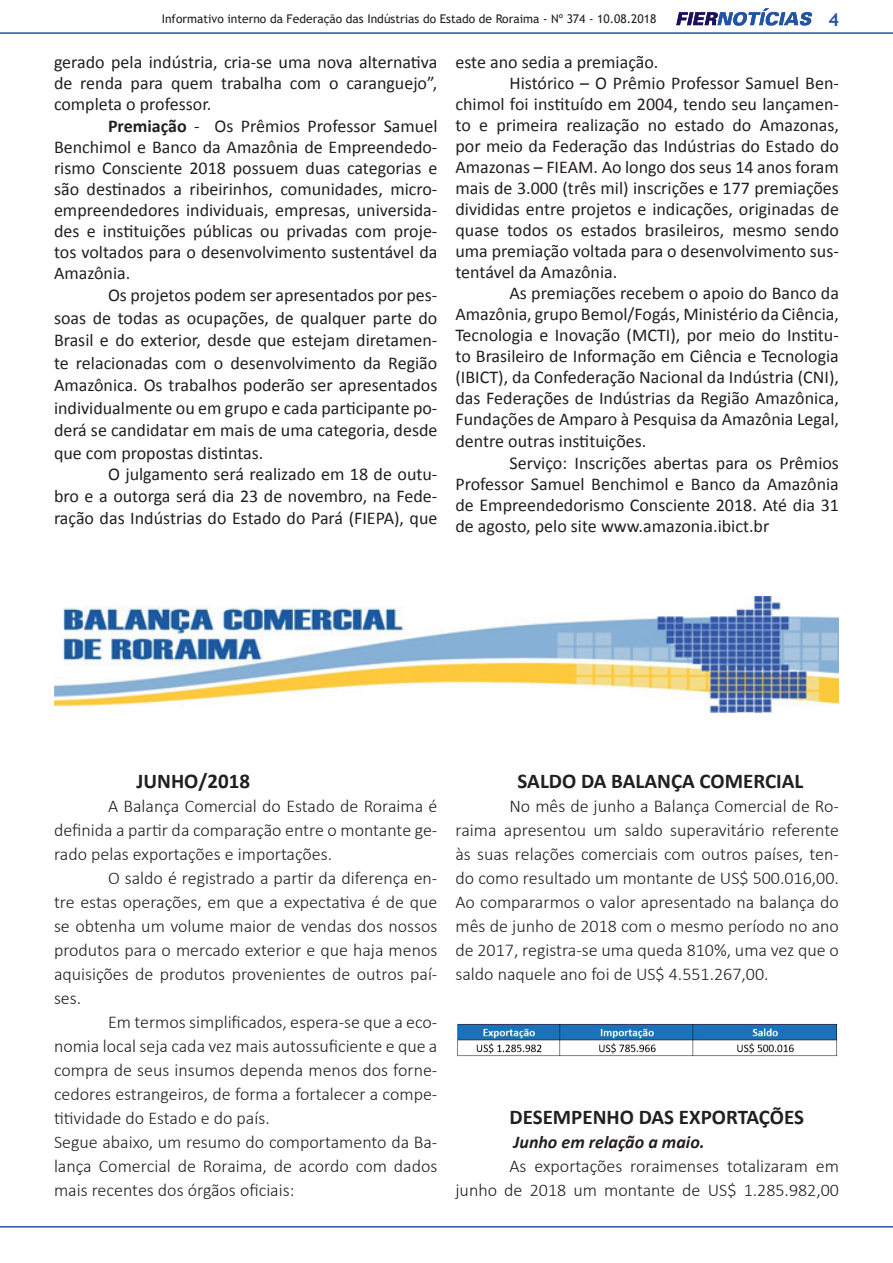
<style>
.page{position:relative;width:893px;height:1263px;background:#fff}
.page>*{position:absolute;margin:0;border:0;box-sizing:border-box;transform-origin:0 0}
.t1{font:700 21px "Calibri";color:#231f20}
.t2{font:18px/21px "Calibri";color:#231f20;text-align:justify}
.t3{font:300 18px/24px "Calibri";color:#231f20;text-align:justify}
.t4{font:italic 700 18px "Calibri";color:#231f20}
.t5{font:700 18px "Trebuchet MS";color:#2254a4}
.t6{font:12px "Trebuchet MS";color:#231f20}
.s1{font-weight:700}
</style>
<div class="page">
<svg style="left:676px;top:8px;width:136px;height:18px"></svg>
<hr style="left:0;top:32px;width:893px;height:2px;background:#2254a4">
<hr style="left:0;top:1226px;width:893px;height:1px;background:#2254a4">
<img style="left:55px;top:596px;width:784px;height:117px">
<img style="left:457px;top:1023px;width:381px;height:34px">
<p class="t6" style="left:162px;top:11px;width:496px">Informativo interno da Federação das Indústrias do Estado de Roraima - Nº 374 - 10.08.2018</p>
<p class="t5" style="left:828px;top:8px;width:12px">4</p>
<p class="t2" style="left:54px;top:50px;width:385px">gerado pela indústria, cria-se uma nova alternativa de renda para quem trabalha com o caranguejo”, completa o professor.</p>
<p class="t2" style="left:54px;top:114px;width:385px;text-indent:54px"><span class="s1">Premiação</span> - Os Prêmios Professor Samuel Benchimol e Banco da Amazônia de Empreendedo&shy;rismo Consciente 2018 possuem duas categorias e são destinados a ribeirinhos, comunidades, micro&shy;empreendedores individuais, empresas, universida&shy;des e instituições públicas ou privadas com proje&shy;tos voltados para o desenvolvimento sustentável da Amazônia.</p>
<p class="t2" style="left:54px;top:283px;width:385px;line-height:22.5px;text-indent:54px">Os projetos podem ser apresentados por pes&shy;soas de todas as ocupações, de qualquer parte do Brasil e do exterior, desde que estejam diretamen&shy;te relacionadas com o desenvolvimento da Região Amazônica. Os trabalhos poderão ser apresentados individualmente ou em grupo e cada participante po&shy;derá se candidatar em mais de uma categoria, desde que com propostas distintas.</p>
<p class="t2" style="left:54px;top:463px;width:385px;line-height:21.6px;text-indent:54px">O julgamento será realizado em 18 de outu&shy;bro e a outorga será dia 23 de novembro, na Fede&shy;ração das Indústrias do Estado do Pará (FIEPA), que</p>
<p class="t2" style="left:455px;top:50px;width:204px">este ano sedia a premiação.</p>
<p class="t2" style="left:509px;top:72px;width:331px">Histórico – O Prêmio Professor Samuel Ben-</p>
<p class="t2" style="left:455px;top:93px;width:385px">chimol foi instituído em 2004, tendo seu lançamen-</p>
<p class="t2" style="left:455px;top:114px;width:385px">to e primeira realização no estado do Amazonas,</p>
<p class="t2" style="left:455px;top:135px;width:385px">por meio da Federação das Indústrias do Estado do</p>
<p class="t2" style="left:455px;top:156px;width:385px">Amazonas – FIEAM. Ao longo dos seus 14 anos foram</p>
<p class="t2" style="left:455px;top:177px;width:385px">mais de 3.000 (três mil) inscrições e 177 premiações</p>
<p class="t2" style="left:455px;top:198px;width:385px">divididas entre projetos e indicações, originadas de</p>
<p class="t2" style="left:455px;top:219px;width:385px">quase todos os estados brasileiros, mesmo sendo</p>
<p class="t2" style="left:455px;top:240px;width:385px">uma premiação voltada para o desenvolvimento sus-</p>
<p class="t2" style="left:455px;top:261px;width:163px">tentável da Amazônia.</p>
<p class="t2" style="left:509px;top:282px;width:331px">As premiações recebem o apoio do Banco da</p>
<p class="t2" style="left:455px;top:303px;width:385px">Amazônia, grupo Bemol/Fogás, Ministério da Ciência,</p>
<p class="t2" style="left:455px;top:324px;width:385px">Tecnologia e Inovação (MCTI), por meio do Institu-</p>
<p class="t2" style="left:455px;top:345px;width:385px">to Brasileiro de Informação em Ciência e Tecnologia</p>
<p class="t2" style="left:455px;top:366px;width:385px">(IBICT), da Confederação Nacional da Indústria (CNI),</p>
<p class="t2" style="left:455px;top:387px;width:385px">das Federações de Indústrias da Região Amazônica,</p>
<p class="t2" style="left:455px;top:408px;width:385px">Fundações de Amparo à Pesquisa da Amazônia Legal,</p>
<p class="t2" style="left:455px;top:430px;width:192px">dentre outras instituições.</p>
<p class="t2" style="left:509px;top:451px;width:331px">Serviço: Inscrições abertas para os Prêmios</p>
<p class="t2" style="left:455px;top:472px;width:385px">Professor Samuel Benchimol e Banco da Amazônia</p>
<p class="t2" style="left:455px;top:493px;width:385px">de Empreendedorismo Consciente 2018. Até dia 31</p>
<p class="t2" style="left:455px;top:514px;width:315px">de agosto, pelo site www.amazonia.ibict.br</p>
<p class="t1" style="left:136px;top:767px;width:115px">JUNHO/2018</p>
<p class="t3" style="left:54px;top:793px;width:385px;text-indent:54px">A Balança Comercial do Estado de Roraima é definida a partir da comparação entre o montante ge&shy;rado pelas exportações e importações.</p>
<p class="t3" style="left:54px;top:865px;width:385px;text-indent:54px">O saldo é registrado a partir da diferença en&shy;tre estas operações, em que a expectativa é de que se obtenha um volume maior de vendas dos nossos produtos para o mercado exterior e que haja menos aquisições de produtos provenientes de outros paí&shy;ses.</p>
<p class="t3" style="left:54px;top:1009px;width:385px;text-align:left;text-indent:54px">Em termos simplificados, espera-se que a eco&shy;nomia local seja cada vez mais autossuficiente e que a compra de seus insumos dependa menos dos forne&shy;cedores estrangeiros, de forma a fortalecer a compe&shy;titividade do Estado e do país.<br>Segue abaixo, um resumo do comportamento da Ba&shy;lança Comercial de Roraima, de acordo com dados mais recentes dos órgãos oficiais:</p>
<p class="t1" style="left:518px;top:767px;width:287px">SALDO DA BALANÇA COMERCIAL</p>
<p class="t3" style="left:455px;top:793px;width:385px;text-indent:54px">No mês de junho a Balança Comercial de Ro&shy;raima apresentou um saldo superavitário referente às suas relações comerciais com outros países, ten&shy;do como resultado um montante de US$ 500.016,00.<br>Ao compararmos o valor apresentado na balança do mês de junho de 2018 com o mesmo período no ano de 2017, registra-se uma queda 810%, uma vez que o saldo naquele ano foi de US$ 4.551.267,00.</p>
<p class="t1" style="left:509px;top:1103px;width:296px">DESEMPENHO DAS EXPORTAÇÕES</p>
<p class="t4" style="left:514px;top:1130px;width:193px">Junho em relação a maio.</p>
<p class="t3" style="left:455px;top:1153px;width:385px;text-align:right">As exportações roraimenses totalizaram em<br>junho de 2018 um montante de US$ 1.285.982,00</p>
</div>
